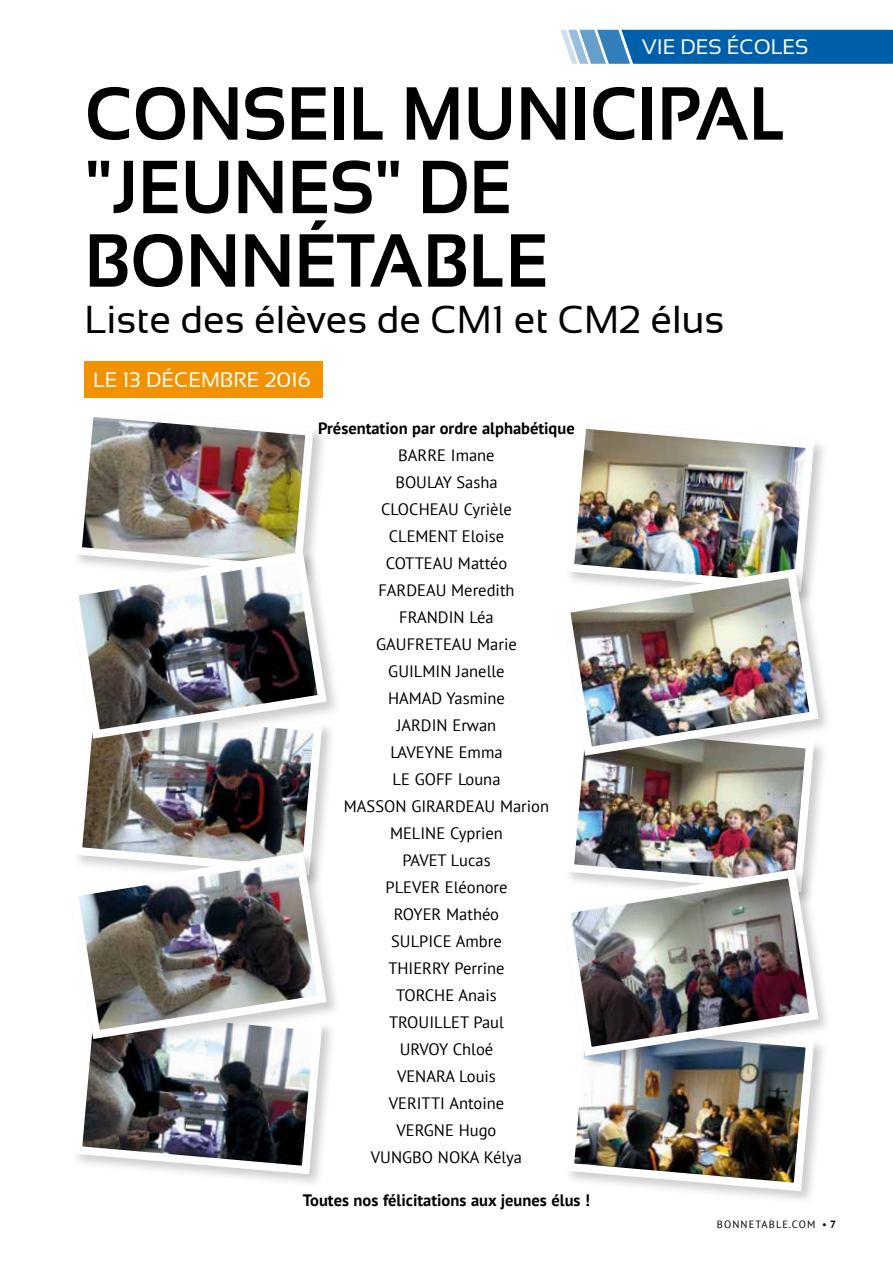
<style>
.page{position:relative;width:893px;height:1263px;background:#fff}
.page>*{position:absolute;margin:0;border:0;box-sizing:border-box;transform-origin:0 0}
.t1{font:700 75px/73.5px "Sansation";color:#000;scale:.94 1}
.t2{font:39px "Sansation";color:#000}
.t3{font:21px "Sansation";color:#fff}
.t4{font:16.5px/27px "PT Sans";color:#000;text-align:center}
.t5{font:700 16.5px "PT Sans";color:#000}
.t6{font:10.5px "PT Sans";letter-spacing:.105em;color:#000}
.s1{font-weight:700}
</style>
<div class="page">
<svg style="left:560px;top:30px;width:333px;height:34px;background:#1d71b3"></svg>
<div style="left:85px;top:361px;width:238px;height:37px;background:#f39200"></div>
<div style="left:564px;top:418px;width:265px;height:188px;background:#000;opacity:.2"></div>
<svg style="left:564px;top:418px;width:254px;height:146px"></svg>
<div style="left:564px;top:719px;width:265px;height:187px;background:#000;opacity:.2"></div>
<svg style="left:164px;top:1053px;width:163px;height:125px"></svg>
<svg style="left:656px;top:1070px;width:162px;height:125px"></svg>
<div style="left:68px;top:550px;width:273px;height:203px;background:#000;opacity:.2"></div>
<svg style="left:68px;top:550px;width:263px;height:193px"></svg>
<div style="left:560px;top:567px;width:273px;height:203px;background:#000;opacity:.2"></div>
<svg style="left:560px;top:564px;width:263px;height:196px"></svg>
<div style="left:68px;top:851px;width:273px;height:202px;background:#000;opacity:.2"></div>
<img style="left:69px;top:417px;width:253px;height:753px">
<img style="left:68px;top:848px;width:263px;height:195px">
<div style="left:560px;top:868px;width:273px;height:202px;background:#000;opacity:.2"></div>
<img style="left:566px;top:424px;width:248px;height:763px">
<img style="left:560px;top:865px;width:263px;height:195px">
<p class="t3" style="left:642px;top:35px;width:168px">VIE DES ÉCOLES</p>
<h1 class="t1" style="left:85px;top:77px;width:748px">CONSEIL MUNICIPAL "JEUNES" DE<br>BONNÉTABLE</h1>
<h2 class="t2" style="left:85px;top:298px;width:641px">Liste des élèves de CM1 et CM2 élus</h2>
<p class="t3" style="left:93px;top:368px;width:219px">LE 13 DÉCEMBRE 2016</p>
<p class="t5" style="left:318px;top:418px;width:258px">Présentation par ordre alphabétique</p>
<p class="t4" style="left:344px;top:442px;width:207px">BARRE Imane<br>BOULAY Sasha<br>CLOCHEAU Cyrièle<br>CLEMENT Eloise<br>COTTEAU Mattéo<br>FARDEAU Meredith<br>FRANDIN Léa<br>GAUFRETEAU Marie<br>GUILMIN Janelle<br>HAMAD Yasmine<br>JARDIN Erwan<br>LAVEYNE Emma<br>LE GOFF Louna<br>MASSON GIRARDEAU Marion<br>MELINE Cyprien<br>PAVET Lucas<br>PLEVER Eléonore<br>ROYER Mathéo<br>SULPICE Ambre<br>THIERRY Perrine<br>TORCHE Anais<br>TROUILLET Paul<br>URVOY Chloé<br>VENARA Louis<br>VERITTI Antoine<br>VERGNE Hugo<br>VUNGBO NOKA Kélya</p>
<p class="t5" style="left:303px;top:1190px;width:288px">Toutes nos félicitations aux jeunes élus !</p>
<p class="t6" style="left:717px;top:1218px;width:121px">BONNETABLE.COM • <span class="s1">7</span></p>
</div>
